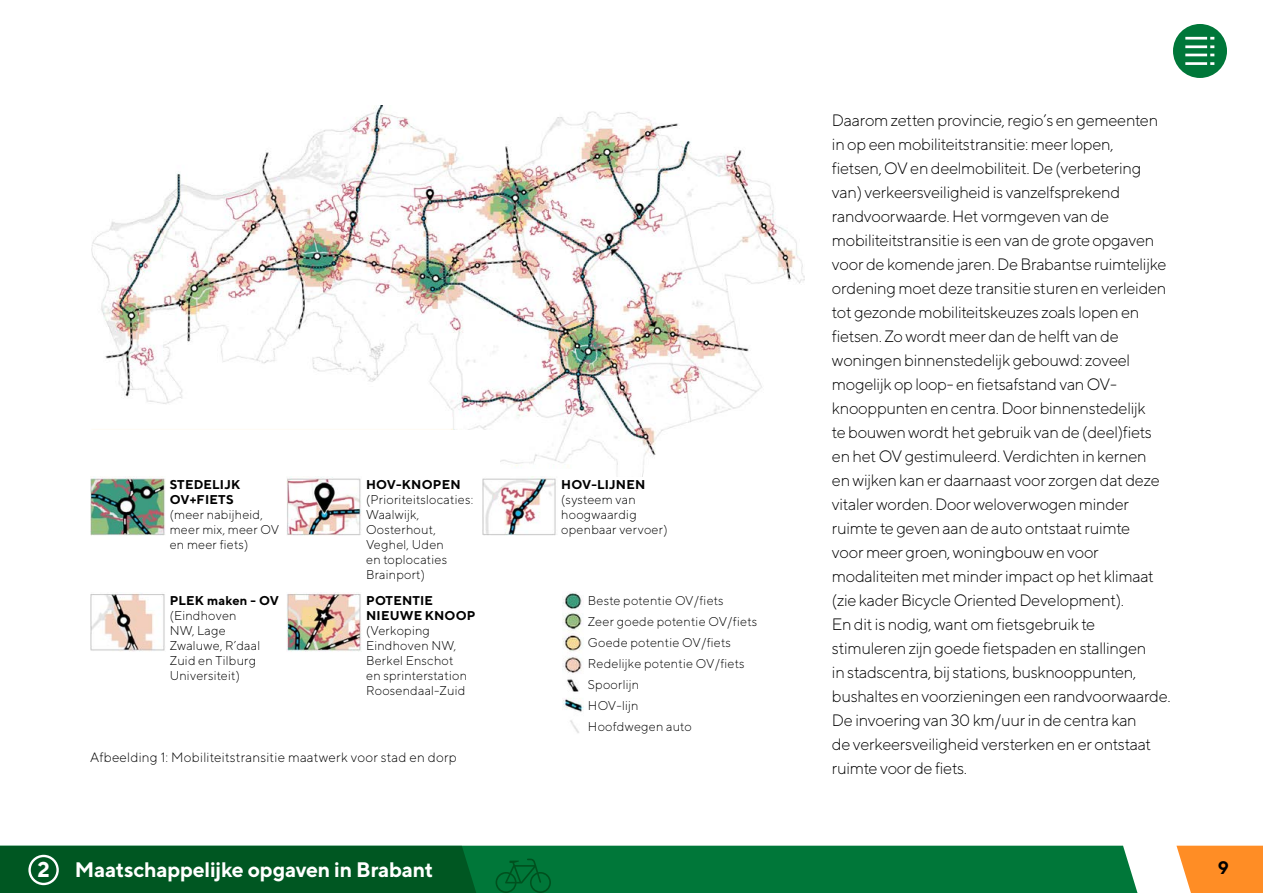
<style>
.page{position:relative;width:1263px;height:893px;background:#fff}
.page>*{position:absolute;margin:0;border:0;box-sizing:border-box;transform-origin:0 0}
.t1{font:700 21px "TT Norms";letter-spacing:-.015em;color:#fff}
.t2{font:700 18px "TT Norms";color:#000}
.t3{font:300 16.5px/24px "TT Norms";letter-spacing:-.02em;color:#000}
.t4{font:300 13.5px "TT Norms";letter-spacing:.015em;color:#000}
.t5{font:300 12.75px/15px "TT Norms";letter-spacing:.015em;color:#000}
.t6{font:700 12.75px/15px "TT Norms";letter-spacing:.015em;color:#000}
.s1{font-size:21.3px}
</style>
<div class="page">
<img style="left:91px;top:105px;width:714px;height:379px">
<div style="left:170px;top:477px;width:109px;height:75px;background:#fff"></div>
<div style="left:366px;top:477px;width:109px;height:108px;background:#fff"></div>
<div style="left:561px;top:477px;width:110px;height:67px;background:#fff"></div>
<img style="left:91px;top:477px;width:74px;height:59px">
<img style="left:287px;top:477px;width:75px;height:59px">
<img style="left:482px;top:477px;width:75px;height:59px">
<img style="left:563px;top:592px;width:20px;height:141px">
<img style="left:91px;top:593px;width:74px;height:59px">
<img style="left:287px;top:593px;width:75px;height:59px">
<div style="left:91px;top:430px;width:409px;height:39px;background:#fff"></div>
<div style="left:476px;top:846px;width:661px;height:47px;background:#007739"></div>
<svg style="left:1176px;top:846px;width:87px;height:47px;background:#ff9738"></svg>
<div style="left:0;top:846px;width:476px;height:47px;background:#005722"></div>
<div style="left:28px;top:855px;width:31px;height:30px;border:2px solid #fff;border-radius:50%"></div>
<svg style="left:495px;top:859px;width:56px;height:34px;background:#006e33"></svg>
<div style="left:1173px;top:24px;width:54px;height:54px;background:#007739;border-radius:50%"></div>
<hr style="left:1185px;top:37px;width:22px;height:3px;background:#fff">
<hr style="left:1185px;top:54px;width:22px;height:2px;background:#fff">
<hr style="left:1185px;top:45px;width:22px;height:3px;background:#fff">
<svg style="left:1210px;top:37px;width:4px;height:11px"></svg>
<hr style="left:1185px;top:62px;width:22px;height:3px;background:#fff">
<svg style="left:1210px;top:62px;width:4px;height:3px"></svg>
<p class="t6" style="left:170px;top:477px;width:72px">STEDELIJK<br>OV+FIETS</p>
<p class="t5" style="left:170px;top:507px;width:111px">(meer nabijheid, meer mix, meer OV en meer fiets)</p>
<p class="t6" style="left:170px;top:592px;width:111px">PLEK maken - OV</p>
<p class="t5" style="left:170px;top:607px;width:92px">(Eindhoven<br>NW, Lage<br>Zwaluwe, R’daal<br>Zuid en Tilburg<br>Universiteit)</p>
<p class="t6" style="left:366px;top:477px;width:96px">HOV-KNOPEN</p>
<p class="t5" style="left:366px;top:492px;width:109px">(Prioriteitslocaties:<br>Waalwijk,<br>Oosterhout,<br>Veghel, Uden<br>en toplocaties<br>Brainport)</p>
<p class="t6" style="left:366px;top:592px;width:111px">POTENTIE<br>NIEUWE KNOOP</p>
<p class="t5" style="left:366px;top:622px;width:102px">(Verkoping<br>Eindhoven NW,<br>Berkel Enschot en sprinterstation<br>Roosendaal-Zuid</p>
<p class="t4" style="left:90px;top:749px;width:368px">Afbeelding 1: Mobiliteitstransitie maatwerk voor stad en dorp</p>
<p class="t6" style="left:561px;top:477px;width:86px">HOV-LIJNEN</p>
<p class="t5" style="left:561px;top:492px;width:108px">(systeem van hoogwaardig openbaar vervoer)</p>
<p class="t5" style="left:588px;top:590px;width:171px;line-height:21px">Beste potentie OV/fiets<br>Zeer goede potentie OV/fiets<br>Goede potentie OV/fiets<br>Redelijke potentie OV/fiets<br>Spoorlijn<br>HOV-lijn<br>Hoofdwegen auto</p>
<p class="t3" style="left:832px;top:108px;width:340px">Daarom zetten provincie, regio’s en gemeenten in op een mobiliteitstransitie: meer lopen,<br>fietsen, OV en deelmobiliteit. De (verbetering van) verkeersveiligheid is vanzelfsprekend randvoorwaarde. Het vormgeven van de mobiliteitstransitie is een van de grote opgaven voor de komende jaren. De Brabantse ruimtelijke ordening moet deze transitie sturen en verleiden tot gezonde mobiliteitskeuzes zoals lopen en fietsen. Zo wordt meer dan de helft van de woningen binnenstedelijk gebouwd: zoveel mogelijk op loop- en fietsafstand van OV&shy;knooppunten en centra. Door binnenstedelijk<br>te bouwen wordt het gebruik van de (deel)fiets en het OV gestimuleerd. Verdichten in kernen<br>en wijken kan er daarnaast voor zorgen dat deze vitaler worden. Door weloverwogen minder ruimte te geven aan de auto ontstaat ruimte<br>voor meer groen, woningbouw en voor modaliteiten met minder impact op het klimaat (zie kader Bicycle Oriented Development).<br>En dit is nodig, want om fietsgebruik te stimuleren zijn goede fietspaden en stallingen<br>in stadscentra, bij stations, busknooppunten, bushaltes en voorzieningen een randvoorwaarde.<br>De invoering van 30 km/uur in de centra kan<br>de verkeersveiligheid versterken en er ontstaat ruimte voor de fiets.</p>
<p class="t1" style="left:37px;top:856px;width:398px"><span class="s1">2</span> Maatschappelijke opgaven in Brabant</p>
<p class="t2" style="left:1218px;top:856px;width:13px">9</p>
</div>
